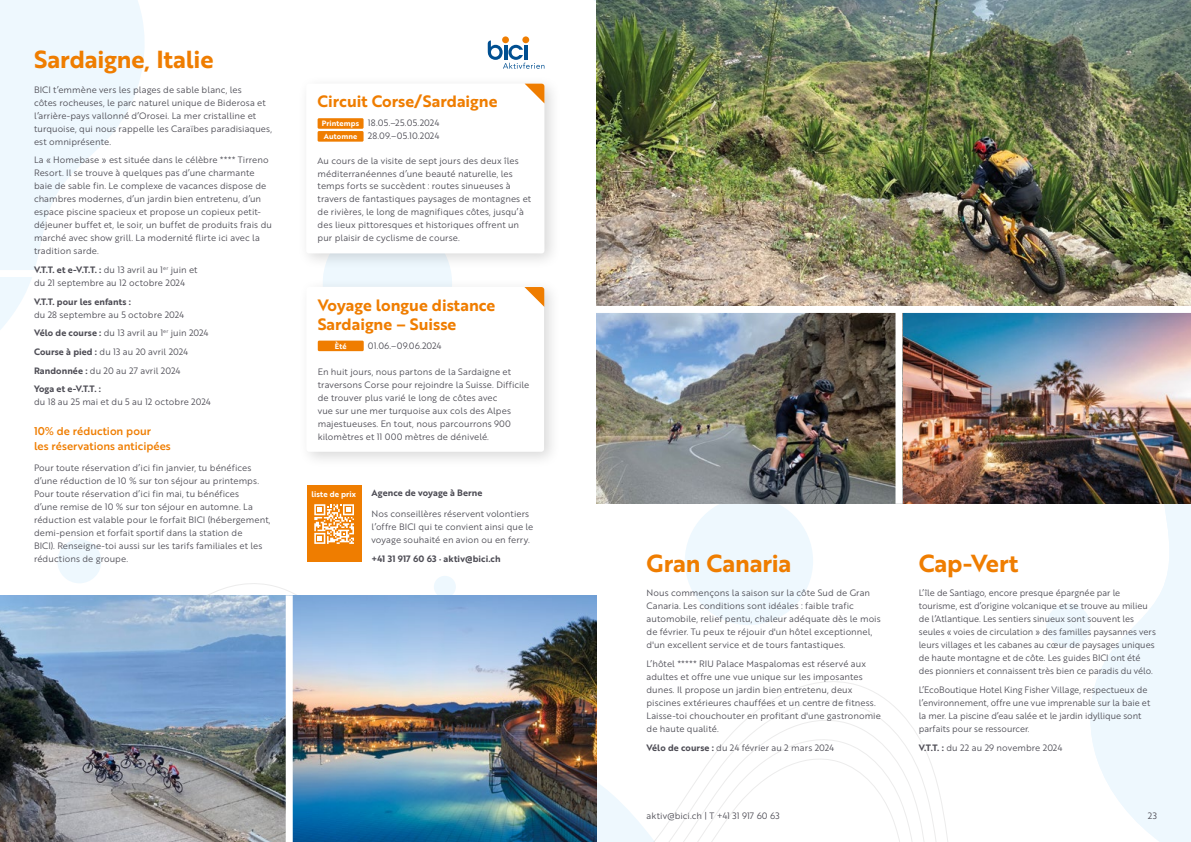
<style>
.page{position:relative;width:1191px;height:842px;background:#fff}
.page>*{position:absolute;margin:0;border:0;box-sizing:border-box;transform-origin:0 0}
.t1{font:24px "Brother 1816 Bold";letter-spacing:-.005em;color:#ef7d00}
.t2{font:16px/19.2px "Brother 1816 Bold";color:#ef7d00}
.t3{font:500 11px/15px "Brother 1816";color:#ef7d00}
.t4{font:9px/13px "Brother 1816 Book";letter-spacing:.005em;color:#4e4d55}
.t5{font:9px "Brother 1816 Bold";letter-spacing:.01em;color:#4e4d55}
.t6{font:8px "Brother 1816 Bold";letter-spacing:.015em;color:#fff}
.t7{font:7.5px/12.9px "Brother 1816 Bold";letter-spacing:.015em;color:#fff}
.s1{font-family:"Brother 1816 Bold"}
</style>
<div class="page">
<svg style="left:137px;top:0;width:7px;height:87px"></svg>
<svg style="left:0;top:0;width:137px;height:330px;fill:#eef8fe"></svg>
<svg style="left:685px;top:504px;width:128px;height:121px"></svg>
<svg style="left:57px;top:539px;width:44px;height:37px"></svg>
<svg style="left:323px;top:270px;width:129px;height:8px"></svg>
<svg style="left:1046px;top:604px;width:44px;height:44px"></svg>
<div style="left:1090px;top:283px;width:101px;height:559px;background:linear-gradient(to right,#fcfeff,#edf7fe)"></div>
<svg style="left:64px;top:576px;width:392px;height:19px"></svg>
<svg style="left:596px;top:670px;width:502px;height:172px"></svg>
<svg style="left:307px;top:485px;width:54px;height:77px;background:#f19631"></svg>
<img style="left:0;top:595px;width:596px;height:247px">
<div style="left:0;top:270px;width:255px;height:7px;background:#fff"></div>
<div style="left:297px;top:75px;width:264px;height:195px;background:#000;opacity:.15"></div>
<div style="left:306px;top:84px;width:238px;height:169px;background:#fff;border-radius:3px"></div>
<div style="left:317px;top:118px;width:46px;height:11px;background:#ef7d00"></div>
<div style="left:317px;top:131px;width:46px;height:11px;background:#ef7d00"></div>
<svg style="left:525px;top:84px;width:19px;height:19px"></svg>
<div style="left:298px;top:278px;width:263px;height:190px;background:#000;opacity:.15"></div>
<div style="left:306px;top:287px;width:238px;height:165px;background:#fff;border-radius:3px"></div>
<div style="left:318px;top:341px;width:46px;height:10px;background:#ef7d00"></div>
<svg style="left:524px;top:287px;width:20px;height:20px"></svg>
<img style="left:596px;top:0;width:595px;height:504px">
<div style="left:895px;top:309px;width:7px;height:195px;background:#fff"></div>
<div style="left:595px;top:306px;width:596px;height:7px;background:#fff"></div>
<div style="left:286px;top:595px;width:7px;height:247px;background:#fff"></div>
<svg style="left:488px;top:40px;width:56px;height:29px"></svg>
<div style="left:502px;top:36px;width:7px;height:7px;background:#ef7d00;border-radius:50%"></div>
<div style="left:522px;top:36px;width:7px;height:7px;background:#ef7d00;border-radius:50%"></div>
<h1 class="t1" style="left:34px;top:41px;width:181px">Sardaigne, Italie</h1>
<p class="t4" style="left:34px;top:83px;width:240px">BICI t’emmène vers les plages de sable blanc, les<br>côtes rocheuses, le parc naturel unique de Biderosa et l’arrière-pays vallonné d’Orosei. La mer cristalline et turquoise, qui nous rappelle les Caraïbes paradisiaques, est omniprésente.</p>
<p class="t4" style="left:34px;top:153px;width:239px">La « Homebase » est située dans le célèbre **** Tirreno Resort. Il se trouve à quelques pas d’une charmante baie de sable fin. Le complexe de vacances dispose de chambres modernes, d’un jardin bien entretenu, d’un espace piscine spacieux et propose un copieux petit&shy;déjeuner buffet et, le soir, un buffet de produits frais du marché avec show grill. La modernité flirte ici avec la tradition sarde.</p>
<p class="t4" style="left:34px;top:263px;width:165px"><span class="s1">V.T.T. et e-V.T.T. :</span> du 13 avril au 1<sup>er</sup> juin et du 21 septembre au 12 octobre 2024</p>
<p class="t5" style="left:34px;top:295px;width:98px">V.T.T. pour les enfants :</p>
<p class="t4" style="left:34px;top:305px;width:176px;line-height:18.7px">du 28 septembre au 5 octobre 2024<br><span class="s1">Vélo de course :</span> du 13 avril au 1<sup>er</sup> juin 2024<br><span class="s1">Course à pied :</span> du 13 au 20 avril 2024<br><span class="s1">Randonnée :</span> du 20 au 27 avril 2024</p>
<p class="t5" style="left:34px;top:382px;width:69px">Yoga et e-V.T.T. :</p>
<p class="t4" style="left:34px;top:395px;width:178px">du 18 au 25 mai et du 5 au 12 octobre 2024</p>
<p class="t3" style="left:34px;top:423px;width:138px">10% de réduction pour<br>les réservations anticipées</p>
<p class="t4" style="left:34px;top:461px;width:238px">Pour toute réservation d’ici fin janvier, tu bénéfices d’une réduction de 10 % sur ton séjour au printemps.<br>Pour toute réservation d’ici fin mai, tu bénéfices<br>d’une remise de 10 % sur ton séjour en automne. La réduction est valable pour le forfait BICI (hébergement, demi-pension et forfait sportif dans la station de<br>BICI). Renseigne-toi aussi sur les tarifs familiales et les réductions de groupe.</p>
<h2 class="t2" style="left:317px;top:92px;width:181px">Circuit Corse/Sardaigne</h2>
<p class="t4" style="left:368px;top:116px;width:73px">18.05.–25.05.2024<br>28.09.–05.10.2024</p>
<p class="t4" style="left:317px;top:153px;width:215px">Au cours de la visite de sept jours des deux îles méditerranéennes d’une beauté naturelle, les temps forts se succèdent : routes sinueuses à travers de fantastiques paysages de montagnes et de rivières, le long de magnifiques côtes, jusqu’à des lieux pittoresques et historiques offrent un pur plaisir de cyclisme de course.</p>
<p class="t7" style="left:322px;top:117px;width:39px">Printemps<br>Automne</p>
<h2 class="t2" style="left:318px;top:295px;width:179px">Voyage longue distance<br>Sardaigne – Suisse</h2>
<p class="t4" style="left:368px;top:338px;width:75px">01.06.–09.06.2024</p>
<p class="t4" style="left:318px;top:364px;width:213px">En huit jours, nous partons de la Sardaigne et traversons Corse pour rejoindre la Suisse. Difficile de trouver plus varié le long de côtes avec<br>vue sur une mer turquoise aux cols des Alpes majestueuses. En tout, nous parcourrons 900 kilomètres et 11 000 mètres de dénivelé.</p>
<p class="t7" style="left:335px;top:339px;width:13px">Èté</p>
<p class="t6" style="left:311px;top:488px;width:46px">liste de prix</p>
<p class="t5" style="left:371px;top:486px;width:112px">Agence de voyage à Berne</p>
<p class="t4" style="left:371px;top:507px;width:163px">Nos conseillères réservent volontiers l’offre BICI qui te convient ainsi que le voyage souhaité en avion ou en ferry.</p>
<p class="t5" style="left:371px;top:552px;width:131px">+41 31 917 60 63 · aktiv@bici.ch</p>
<h1 class="t1" style="left:646px;top:545px;width:146px">Gran Canaria</h1>
<p class="t4" style="left:646px;top:586px;width:236px">Nous commençons la saison sur la côte Sud de Gran Canaria. Les conditions sont idéales : faible trafic automobile, relief pentu, chaleur adéquate dès le mois de février. Tu peux te réjouir d'un hôtel exceptionnel, d'un excellent service et de tours fantastiques.</p>
<p class="t4" style="left:646px;top:657px;width:236px">L’hôtel ***** RIU Palace Maspalomas est réservé aux adultes et offre une vue unique sur les imposantes dunes. Il propose un jardin bien entretenu, deux piscines extérieures chauffées et un centre de fitness.<br>Laisse-toi chouchouter en profitant d'une gastronomie de haute qualité.</p>
<p class="t4" style="left:646px;top:741px;width:189px"><span class="s1">Vélo de course :</span> du 24 février au 2 mars 2024</p>
<p class="t4" style="left:646px;top:809px;width:135px">aktiv@bici.ch | T +41 31 917 60 63</p>
<h1 class="t1" style="left:918px;top:545px;width:101px">Cap-Vert</h1>
<p class="t4" style="left:918px;top:586px;width:239px">L’île de Santiago, encore presque épargnée par le tourisme, est d’origine volcanique et se trouve au milieu de l’Atlantique. Les sentiers sinueux sont souvent les seules « voies de circulation » des familles paysannes vers leurs villages et les cabanes au cœur de paysages uniques de haute montagne et de côte. Les guides BICI ont été des pionniers et connaissent très bien ce paradis du vélo.</p>
<p class="t4" style="left:918px;top:683px;width:233px">L’EcoBoutique Hotel King Fisher Village, respectueux de l’environnement, offre une vue imprenable sur la baie et la mer. La piscine d’eau salée et le jardin idyllique sont parfaits pour se ressourcer.</p>
<p class="t4" style="left:918px;top:741px;width:145px"><span class="s1">V.T.T. :</span> du 22 au 29 novembre 2024</p>
<p class="t4" style="left:1147px;top:809px;width:11px">23</p>
</div>
